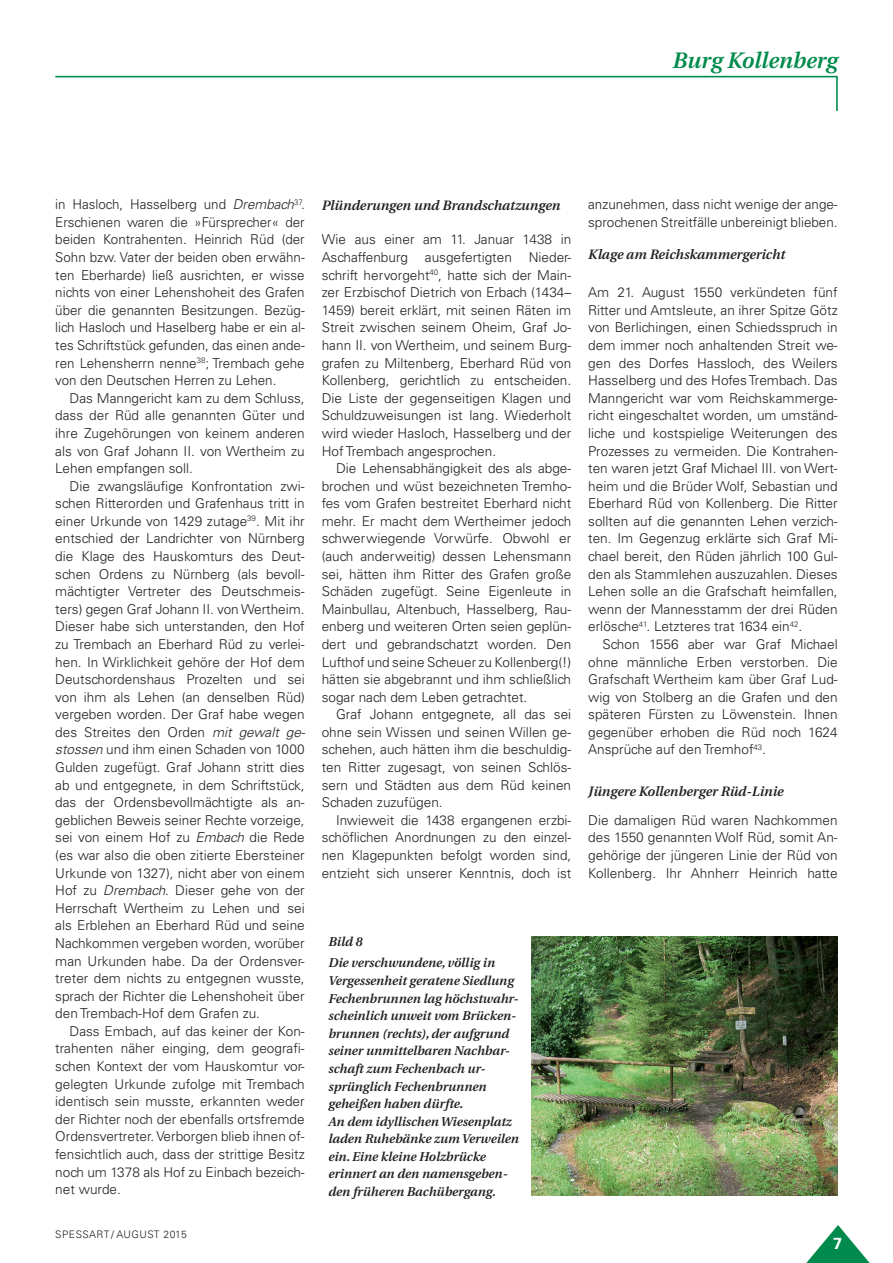
<style>
.page{position:relative;width:893px;height:1263px;background:#fff}
.page>*{position:absolute;margin:0;border:0;box-sizing:border-box;transform-origin:0 0}
.t1{font:italic 600 22.35px "Utopia";color:#008b4c}
.t2{font:700 16.05px "Univers LT";color:#fff}
.t3{font:300 13.65px/17.5px "Univers LT";color:#231f20;text-align:justify}
.t4{font:italic 600 13.65px "Utopia";color:#231f20}
.t5{font:italic 600 12.75px/17.5px "Utopia";color:#231f20}
.t6{font:300 10.35px "Univers LT";letter-spacing:.045em;color:#231f20}
.s1{font-style:italic}
</style>
<div class="page">
<svg style="left:806px;top:1225px;width:64px;height:38px"></svg>
<svg style="left:55px;top:75px;width:783px;height:36px"></svg>
<img style="left:531px;top:936px;width:307px;height:259px">
<h1 class="t1" style="left:673px;top:48px;width:167px">Burg Kollenberg</h1>
<p class="t3" style="left:55px;top:196px;width:251px">in Hasloch, Hasselberg und <span class="s1">Drembach</span><sup>37</sup>.<br>Erschienen waren die »Fürsprecher« der beiden Kontrahenten. Heinrich Rüd (der Sohn bzw. Vater der beiden oben erwähn&shy;ten Eberharde) ließ ausrichten, er wisse nichts von einer Lehenshoheit des G rafen über die genannten Besitzungen. Bezüg&shy;lich Hasloch und Haselberg habe er ein al&shy;tes Schriftstück gefunden, das einen ande&shy;ren Lehensherrn nenne<sup>38</sup>; Trembach gehe von den Deutschen Herren zu Lehen.</p>
<p class="t3" style="left:55px;top:389px;width:251px;text-indent:14px">Das Manngericht kam zu dem Schluss, dass der Rüd alle genannten G üter und ihre Zugehörungen von keinem anderen als von Graf Johann II. von Wertheim zu Lehen empfangen soll.</p>
<p class="t3" style="left:55px;top:477px;width:252px;text-indent:14px">Die zwangsläufige Konfrontation zwi&shy;schen Ritterorden und G rafenhaus tritt in einer U rkunde von 1429 zutage<sup>39</sup>. Mit ihr entschied der Landrichter von Nürnberg die Klage des Hauskomturs des Deut&shy;schen Ordens zu Nürnberg (als bevoll&shy;mächtigter Vertreter des Deutschmeis&shy;ters) gegen G raf Johann II. von Wertheim.<br>Dieser habe sich unterstanden, den Hof zu Trembach an Eberhard Rüd zu verlei&shy;hen. In Wirklichkeit gehöre der Hof dem Deutschordenshaus Prozelten und sei von ihm als Lehen (an denselben Rüd) vergeben worden. Der G raf habe wegen des Streites den Orden <span class="s1">mit gewalt ge&shy;stossen</span> und ihm einen Schaden von 1000<br>G ulden zugefügt. G raf Johann stritt dies ab und entgegnete, in dem Schriftstück, das der Ordensbevollmächtigte als an&shy;geblichen Beweis seiner Rechte vorzeige, sei von einem Hof zu <span class="s1">Embach</span> die Rede (es war also die oben zitierte Ebersteiner U rkunde von 1327), nicht aber von einem Hof zu <span class="s1">Drembach</span>. Dieser gehe von der Herrschaft Wertheim zu Lehen und sei als Erblehen an Eberhard Rüd und seine Nachkommen vergeben worden, worüber man U rkunden habe. Da der Ordensver&shy;treter dem nichts zu entgegnen wusste, sprach der Richter die Lehenshoheit über den Trembach-Hof dem G rafen zu.</p>
<p class="t3" style="left:55px;top:1022px;width:251px;text-indent:14px">Dass Embach, auf das keiner der Kon&shy;trahenten näher einging, dem geografi&shy;schen Kontext der vom Hauskomtur vor&shy;gelegten U rkunde zufolge mit Trembach identisch sein musste, erkannten weder der Richter noch der ebenfalls ortsfremde Ordensvertreter. Verborgen blieb ihnen of&shy;fensichtlich auch, dass der strittige Besitz noch um 1378 als Hof zu Einbach bezeich&shy;net wurde.</p>
<p class="t6" style="left:55px;top:1228px;width:133px">Spessart / August 2015</p>
<p class="t4" style="left:322px;top:198px;width:240px">Plünderungen und Brandschatzungen</p>
<p class="t3" style="left:322px;top:231px;width:251px">Wie aus einer am 11. Januar 1438 in Aschaffenburg ausgefertigten Nieder&shy;schrift hervorgeht<sup>40</sup>, hatte sich der Main&shy;zer E rzbischof Dietrich von E rbach (1434– 1459) bereit erklärt, mit seinen Räten im Streit zwischen seinem Oheim, G raf Jo&shy;hann II. von Wertheim, und seinem Burg&shy;grafen zu Miltenberg, Eberhard Rüd von Kollenberg, gerichtlich zu entscheiden.<br>Die Liste der gegenseitigen Klagen und Schuldzuweisungen ist lang. Wiederholt wird wieder Hasloch, Hasselberg und der Hof Trembach angesprochen.</p>
<p class="t3" style="left:322px;top:459px;width:251px;text-indent:14px">Die Lehensabhängigkeit des als abge&shy;brochen und wüst bezeichneten Tremho&shy;fes vom G rafen bestreitet E berhard nicht mehr. Er macht dem Wertheimer jedoch schwerwiegende Vorwürfe. Obwohl er (auch anderweitig) dessen Lehensmann sei, hätten ihm R itter des G rafen große Schäden zugefügt. Seine Eigenleute in Mainbullau, Altenbuch, Hasselberg, Rau&shy;enberg und weiteren Orten seien geplün&shy;dert und gebrandschatzt worden. Den Lufthof und seine Scheuer zu Kollenberg(!) hätten sie abgebrannt und ihm schließlich sogar nach dem Leben getrachtet.</p>
<p class="t3" style="left:322px;top:706px;width:251px;text-indent:14px">G raf Johann entgegnete, all das sei ohne sein Wissen und seinen Willen ge&shy;schehen, auch hätten ihm die beschuldig&shy;ten R itter zugesagt, von seinen Schlös&shy;sern und Städten aus dem Rüd keinen Schaden zuzufügen.</p>
<p class="t3" style="left:322px;top:811px;width:251px;text-indent:14px">Inwieweit die 1438 ergangenen erzbi&shy;schöflichen Anordnungen zu den einzel&shy;nen Klagepunkten befolgt worden sind, entzieht sich unserer Kenntnis, doch ist</p>
<p class="t3" style="left:588px;top:196px;width:251px">anzunehmen, dass nicht wenige der ange&shy;sprochenen Streitfälle unbereinigt blieben.</p>
<p class="t4" style="left:588px;top:246px;width:199px">Klage am Reichskammergericht</p>
<p class="t3" style="left:588px;top:284px;width:251px">Am 21. August 1550 verkündeten fünf Ritter und Amtsleute, an ihrer Spitze Götz von Berlichingen, einen Schiedsspruch in dem immer noch anhaltenden Streit we&shy;gen des Dorfes Hassloch, des Weilers Hasselberg und des Hofes Trembach. Das Manngericht war vom Reichskammerge&shy;richt eingeschaltet worden, um umständ&shy;liche und kostspielige Weiterungen des Prozesses zu vermeiden. Die Kontrahen&shy;ten waren jetzt G raf Michael III. von Wert&shy;heim und die Brüder Wolf, Sebastian und Eberhard Rüd von Kollenberg. Die Ritter sollten auf die genannten Lehen verzich&shy;ten. Im Gegenzug erklärte sich G raf Mi&shy;chael bereit, den Rüden jährlich 100 Gul&shy;den als Stammlehen auszuzahlen. Dieses Lehen solle an die G rafschaft heimfallen, wenn der Mannesstamm der drei Rüden erlösche<sup>41</sup>. Letzteres trat 1634 ein<sup>42</sup>.</p>
<p class="t3" style="left:588px;top:635px;width:251px;text-indent:14px">Schon 1556 aber war G raf Michael ohne männliche Erben verstorben. Die Grafschaft Wertheim kam über Graf Lud&shy;wig von Stolberg an die G rafen und den späteren Fürsten zu Löwenstein. Ihnen gegenüber erhoben die Rüd noch 1624<br>Ansprüche auf den Tremhof<sup>43</sup>.</p>
<p class="t4" style="left:588px;top:784px;width:197px">Jüngere Kollenberger Rüd-Linie</p>
<p class="t3" style="left:588px;top:811px;width:251px">Die damaligen Rüd waren Nachkommen des 1550 genannten Wolf Rüd, somit An&shy;gehörige der jüngeren Linie der Rüd von Kollenberg. Ihr Ahnherr Heinrich hatte</p>
<p class="t5" style="left:328px;top:930px;width:168px;line-height:21.9px">Bild 8<br>Die verschwundene, völlig in</p>
<p class="t5" style="left:328px;top:972px;width:192px">Vergessenheit geratene Siedlung<br>Fechenbrunnen lag höchstwahr&shy;scheinlich unweit vom Brücken&shy;brunnen (rechts), der aufgrund seiner unmittelbaren Nachbar&shy;schaft zum Fechenbach ur&shy;sprünglich Fechenbrunnen geheißen haben dürfte.<br>An dem idyllischen Wiesenplatz laden Ruhebänke zum Verweilen ein. Eine kleine Holzbrücke erinnert an den namensgeben&shy;den früheren Bachübergang.</p>
<p class="t2" style="left:833px;top:1234px;width:10px">7</p>
</div>
